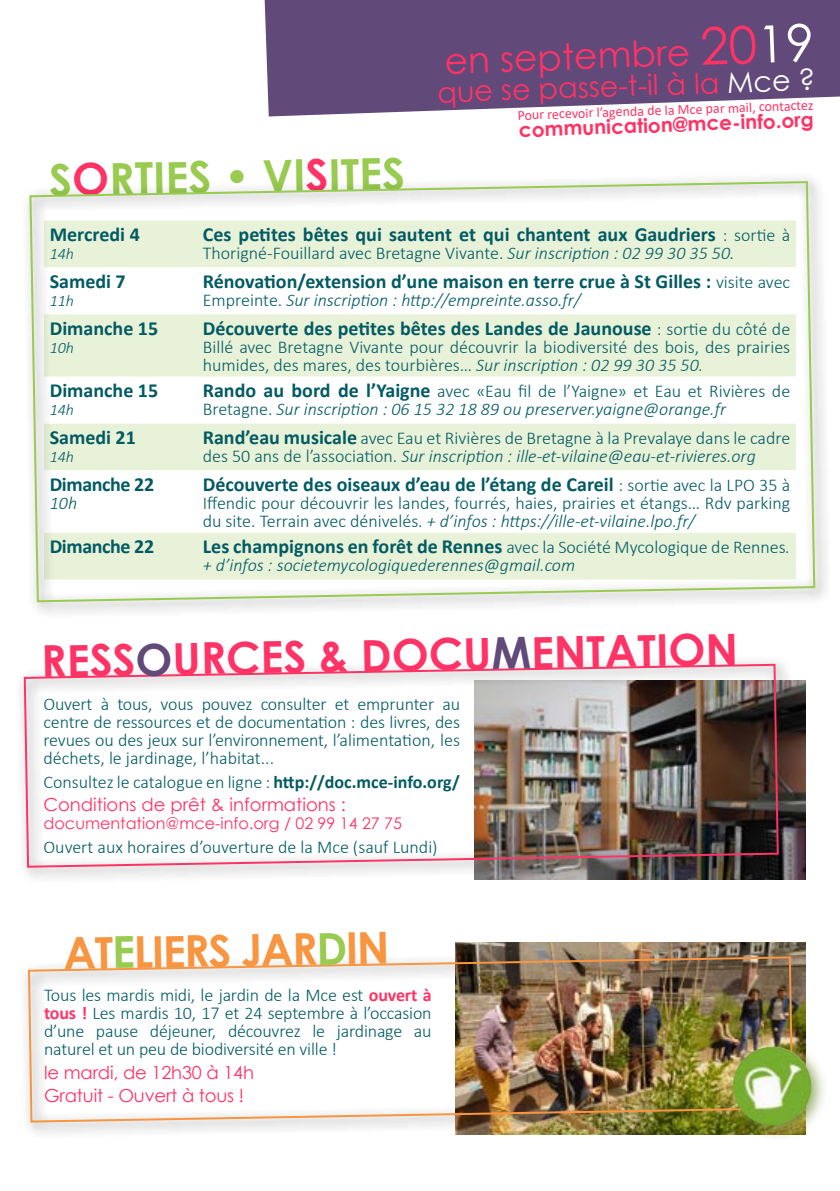
<style>
.page{position:relative;width:840px;height:1191px;background:#fff}
.page>*{position:absolute;margin:0;border:0;box-sizing:border-box;transform-origin:0 0}
.t1{font:700 44px "Century Gothic";color:#f36}
.t2{font:700 44px "Century Gothic";color:#98cb4f}
.t3{font:700 44px "Century Gothic";color:#f79540}
.t4{font:36px "Century Gothic";color:#f36}
.t5{font:28.6px "Century Gothic";color:#f36}
.t6{font:700 20px "Calibri";color:#025a63}
.t7{font:700 20px "Century Gothic";color:#f36}
.t8{font:700 20px "Calibri";letter-spacing:-.02em;color:#025a63}
.t9{font:300 18px/18px "Calibri";color:#025a63}
.t10{font:italic 300 18px/18px "Calibri";color:#025a63}
.t11{font:18px/23.6px "Century Gothic";letter-spacing:-.01em;color:#f36}
.t12{font:16px "Century Gothic";color:#f36}
.t13{font:italic 300 16px "Calibri";color:#025a63}
.t14{font:14px "Calibri";color:#f36}
.s1{font-size:51.4px}
.s2{font-size:51.4px;color:#fff}
.s3{color:#fff}
.s4{color:#f36}
.s5{font-weight:300;font-size:18px}
.s6{font-style:italic}
.s7{font-style:normal}
.s8{font-weight:700;font-style:normal;font-size:20px}
.s9{font-weight:700;font-size:20px}
.s10{color:#61497a}
.s11{font-weight:700}
.s12{color:#98cb4f}
.s13{font-weight:700;color:#f36}
</style>
<div class="page">
<img style="left:795px;top:680px;width:10px;height:199px">
<img style="left:455px;top:942px;width:350px;height:6px">
<div style="left:15px;top:655px;width:780px;height:228px;background:#000;opacity:.75"></div>
<img style="left:23px;top:663px;width:756px;height:205px">
<div style="left:19px;top:948px;width:790px;height:190px;background:#000;opacity:.75"></div>
<img style="left:27px;top:955px;width:766px;height:168px">
<div style="left:723px;top:1038px;width:104px;height:103px;background:#76923c;opacity:.75"></div>
<img style="left:728px;top:1046px;width:87px;height:83px">
<div style="left:21px;top:173px;width:810px;height:445px;background:#000;opacity:.75"></div>
<svg style="left:28px;top:180px;width:787px;height:423px"></svg>
<svg style="left:264px;top:0;width:575px;height:116px;background:#6e5885"></svg>
<h2 class="t4" style="left:443px;top:36px;width:371px;rotate:-2deg">en septembre <span class="s1">20</span><span class="s2">19</span></h2>
<h3 class="t5" style="left:436px;top:72px;width:379px;rotate:-2deg">que se passe-t-il à la <span class="s3">Mce ?</span></h3>
<p class="t14" style="left:517px;top:106px;width:297px;rotate:-2deg">Pour recevoir l’agenda de la Mce par mail, contactez</p>
<p class="t7" style="left:518px;top:115px;width:300px;rotate:-2deg">communication@mce-info.org</p>
<h1 class="t2" style="left:49px;top:146px;width:357px;rotate:-1deg">S<span class="s4">o</span> rties • vi<span class="s4">s</span>ites</h1>
<p class="t6" style="left:50px;top:220px;width:92px">Mercredi 4</p>
<p class="t13" style="left:50px;top:244px;width:26px">14h</p>
<p class="t6" style="left:203px;top:220px;width:588px">Ces petites bêtes qui sautent et qui chantent aux Gaudriers <span class="s5">: sortie à</span></p>
<p class="t9" style="left:203px;top:244px;width:533px">Thorigné-Fouillard avec Bretagne Vivante. <span class="s6">Sur inscription : 02 99 30 35 50.</span></p>
<p class="t6" style="left:50px;top:267px;width:77px">Samedi 7</p>
<p class="t13" style="left:50px;top:291px;width:26px">11h</p>
<p class="t6" style="left:203px;top:267px;width:588px">Rénovation/extension d’une maison en terre crue à St Gilles : <span class="s5">visite avec</span></p>
<p class="t10" style="left:203px;top:291px;width:379px"><span class="s7">Empreinte.</span> Sur inscription : http://empreinte.asso.fr/</p>
<p class="t6" style="left:50px;top:314px;width:110px">Dimanche 15</p>
<p class="t13" style="left:50px;top:338px;width:26px">10h</p>
<p class="t6" style="left:203px;top:314px;width:588px">Découverte des petites bêtes des Landes de Jaunouse <span class="s5">: sortie du côté de</span></p>
<p class="t9" style="left:203px;top:338px;width:588px">Billé avec Bretagne Vivante pour découvrir la biodiversité des bois, des prairies humides, des mares, des tourbières… <span class="s6">Sur inscription : 02 99 30 35 50.</span></p>
<p class="t6" style="left:50px;top:376px;width:110px">Dimanche 15</p>
<p class="t13" style="left:50px;top:400px;width:26px">14h</p>
<p class="t10" style="left:203px;top:382px;width:588px"><span class="s8">Rando au bord de l’Yaigne</span> <span class="s7">avec «Eau fil de l’Yaigne» et Eau et Rivières de<br>Bretagne.</span> Sur inscription : 06 15 32 18 89 ou preserver.yaigne@orange.fr</p>
<p class="t6" style="left:50px;top:423px;width:88px">Samedi 21</p>
<p class="t13" style="left:50px;top:447px;width:26px">14h</p>
<p class="t9" style="left:203px;top:429px;width:588px"><span class="s9">Rand’eau musicale</span> avec Eau et Rivières de Bretagne à la Prevalaye dans le cadre des 50 ans de l’association. <span class="s6">Sur inscription : ille-et-vilaine@eau-et-rivieres.org</span></p>
<p class="t8" style="left:50px;top:470px;width:106px">Dimanche 22</p>
<p class="t10" style="left:50px;top:494px;width:29px">10h</p>
<p class="t6" style="left:203px;top:470px;width:588px">Découverte des oiseaux d’eau de l’étang de Careil <span class="s5">: sortie avec la LPO 35 à</span></p>
<p class="t9" style="left:203px;top:494px;width:588px">Iffendic pour découvrir les landes, fourrés, haies, prairies et étangs… Rdv parking du site. Terrain avec dénivelés. <span class="s6">+ d’infos : https://ille-et-vilaine.lpo.fr/</span></p>
<p class="t8" style="left:50px;top:532px;width:106px">Dimanche 22</p>
<p class="t10" style="left:203px;top:538px;width:588px"><span class="s8">Les champignons en forêt de Rennes</span> <span class="s7">avec la Société Mycologique de Rennes</span>. + d’infos : societemycologiquederennes@gmail.com</p>
<h1 class="t1" style="left:41px;top:628px;width:350px;rotate:-1deg">ress<span class="s10">o</span> urces &amp; doc</h1>
<h1 class="t1" style="left:462px;top:620px;width:276px;rotate:-1deg">u<span class="s10">m</span>entatio n</h1>
<p class="t9" style="left:43px;top:694px;width:418px;text-align:justify">Ouvert à tous, vous pouvez consulter et emprunter au centre de ressources et de documentation : des livres, des revues ou des jeux sur l’environnement, l’alimentation, les déchets, le jardinage, l’habitat...</p>
<p class="t9" style="left:43px;top:772px;width:418px">Consultez le catalogue en ligne : <span class="s11">http://doc.mce-info.org/</span></p>
<p class="t11" style="left:43px;top:792px;width:303px">Conditions de prêt &amp; informations :</p>
<p class="t12" style="left:43px;top:812px;width:360px">documentation@mce-info.org / 02 99 14 27 75</p>
<p class="t9" style="left:43px;top:837px;width:395px">Ouvert aux horaires d’ouverture de la Mce (sauf Lundi)</p>
<h1 class="t3" style="left:63px;top:920px;width:327px;rotate:-1deg">At<span class="s12">e</span>liers ja r<span class="s12">d</span>in</h1>
<p class="t9" style="left:44px;top:986px;width:389px;text-align:justify">Tous les mardis midi, le jardin de la Mce est <span class="s13">ouvert à tous !</span> Les mardis 10, 17 et 24 septembre à l’occasion d’une pause déjeuner, découvrez le jardinage au naturel et un peu de biodiversité en ville !</p>
<p class="t11" style="left:44px;top:1060px;width:211px">le mardi, de 12h30 à 14h<br>Gratuit - Ouvert à tous !</p>
</div>
